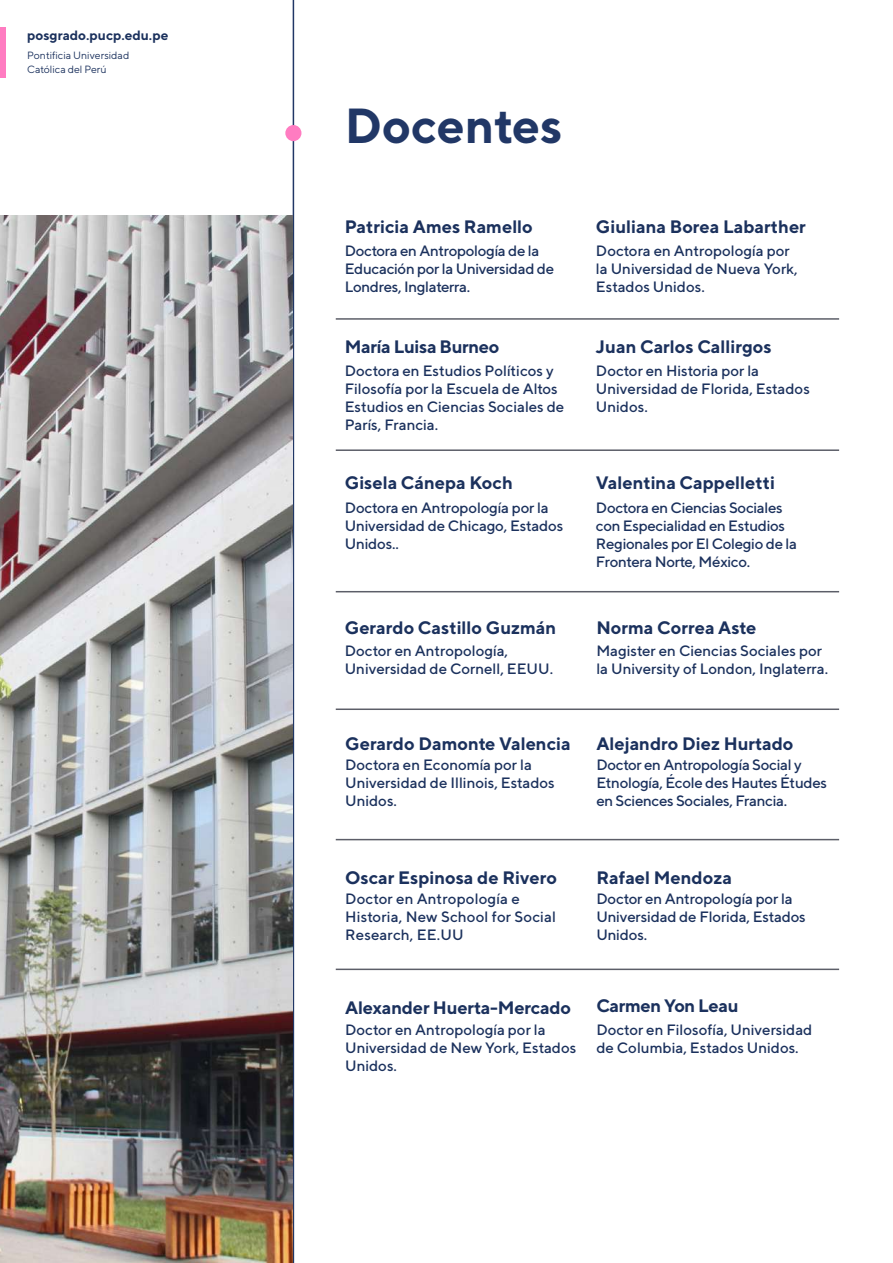
<style>
.page{position:relative;width:893px;height:1263px;background:#fff}
.page>*{position:absolute;margin:0;border:0;box-sizing:border-box;transform-origin:0 0}
.t1{font:700 49.2px "TT Norms";color:#213766}
.t2{font:700 18px "TT Norms";color:#1b315d}
.t3{font:700 18px "TT Norms";letter-spacing:-.02em;color:#1b315d}
.t4{font:500 15px/18px "TT Norms";color:#1b315d}
.t5{font:500 15px/18px "TT Norms";letter-spacing:-.02em;color:#1b315d}
.t6{font:700 13.5px "TT Norms";color:#1b315d}
.t7{font:10.5px/13.8px "TT Norms";color:#1b315d}
</style>
<div class="page">
<div style="left:0;top:28px;width:5px;height:50px;background:#ff7cc1"></div>
<hr style="left:293px;top:0;width:1px;height:1263px;background:#213766">
<div style="left:285px;top:125px;width:16px;height:16px;background:#ff7cc1;border-radius:50%"></div>
<img style="left:0;top:216px;width:293px;height:1047px">
<hr style="left:336px;top:318px;width:503px;height:2px;background:#5c5e68">
<hr style="left:336px;top:449px;width:503px;height:2px;background:#5c5e68">
<hr style="left:336px;top:591px;width:503px;height:1px;background:#5c5e68">
<hr style="left:336px;top:708px;width:503px;height:2px;background:#5c5e68">
<hr style="left:336px;top:839px;width:503px;height:1px;background:#5c5e68">
<hr style="left:336px;top:968px;width:503px;height:2px;background:#5c5e68">
<p class="t6" style="left:27px;top:27px;width:143px">posgrado.pucp.edu.pe</p>
<p class="t7" style="left:27px;top:48px;width:104px">Pontificia Universidad<br>Católica del Perú</p>
<h1 class="t1" style="left:345px;top:95px;width:219px">Docentes</h1>
<p class="t2" style="left:345px;top:215px;width:190px">Patricia Ames Ramello</p>
<p class="t2" style="left:596px;top:215px;width:211px">Giuliana Borea Labarther</p>
<p class="t5" style="left:345px;top:241px;width:211px">Doctora en Antropología de la<br>Educación por la Universidad de<br>Londres, Inglaterra.</p>
<p class="t4" style="left:596px;top:241px;width:203px">Doctora en Antropología por la Universidad de Nueva York,<br>Estados Unidos.</p>
<p class="t3" style="left:345px;top:336px;width:156px">María Luisa Burneo</p>
<p class="t2" style="left:596px;top:336px;width:177px">Juan Carlos Callirgos</p>
<p class="t4" style="left:345px;top:362px;width:221px">Doctora en Estudios Políticos y<br>Filosofía por la Escuela de Altos<br>Estudios en Ciencias Sociales de<br>París, Francia.</p>
<p class="t4" style="left:596px;top:362px;width:215px">Doctor en Historia por la<br>Universidad de Florida, Estados<br>Unidos.</p>
<p class="t2" style="left:345px;top:471px;width:170px">Gisela Cánepa Koch</p>
<p class="t2" style="left:596px;top:471px;width:180px">Valentina Cappelletti</p>
<p class="t4" style="left:345px;top:498px;width:220px">Doctora en Antropología por la<br>Universidad de Chicago, Estados<br>Unidos..</p>
<p class="t5" style="left:596px;top:498px;width:202px">Doctora en Ciencias Sociales con Especialidad en Estudios<br>Regionales por El Colegio de la<br>Frontera Norte, México.</p>
<p class="t2" style="left:345px;top:616px;width:213px">Gerardo Castillo Guzmán</p>
<p class="t2" style="left:596px;top:616px;width:162px">Norma Correa Aste</p>
<p class="t4" style="left:345px;top:641px;width:210px">Doctor en Antropología,<br>Universidad de Cornell, EEUU.</p>
<p class="t4" style="left:596px;top:641px;width:233px">Magister en Ciencias Sociales por la University of London, Inglaterra.</p>
<p class="t2" style="left:345px;top:732px;width:227px">Gerardo Damonte Valencia</p>
<p class="t4" style="left:345px;top:756px;width:211px">Doctora en Economía por la<br>Universidad de Illinois, Estados<br>Unidos.</p>
<p class="t2" style="left:596px;top:732px;width:199px">Alejandro Diez Hurtado</p>
<p class="t5" style="left:596px;top:756px;width:232px">Doctor en Antropología Social y<br>Etnología, École des Hautes Études en Sciences Sociales, Francia.</p>
<p class="t2" style="left:345px;top:867px;width:213px">Oscar Espinosa de Rivero</p>
<p class="t2" style="left:596px;top:867px;width:137px">Rafael Mendoza</p>
<p class="t4" style="left:345px;top:890px;width:212px">Doctor en Antropología e<br>Historia, New School for Social<br>Research, EE.UU</p>
<p class="t4" style="left:596px;top:890px;width:211px">Doctor en Antropología por la<br>Universidad de Florida, Estados<br>Unidos.</p>
<p class="t2" style="left:345px;top:996px;width:228px">Alexander Huerta-Mercado</p>
<p class="t4" style="left:345px;top:1020px;width:233px">Doctor en Antropología por la<br>Universidad de New York, Estados<br>Unidos.</p>
<p class="t3" style="left:596px;top:994px;width:144px">Carmen Yon Leau</p>
<p class="t4" style="left:596px;top:1020px;width:217px">Doctor en Filosofía, Universidad de Columbia, Estados Unidos.</p>
</div>
